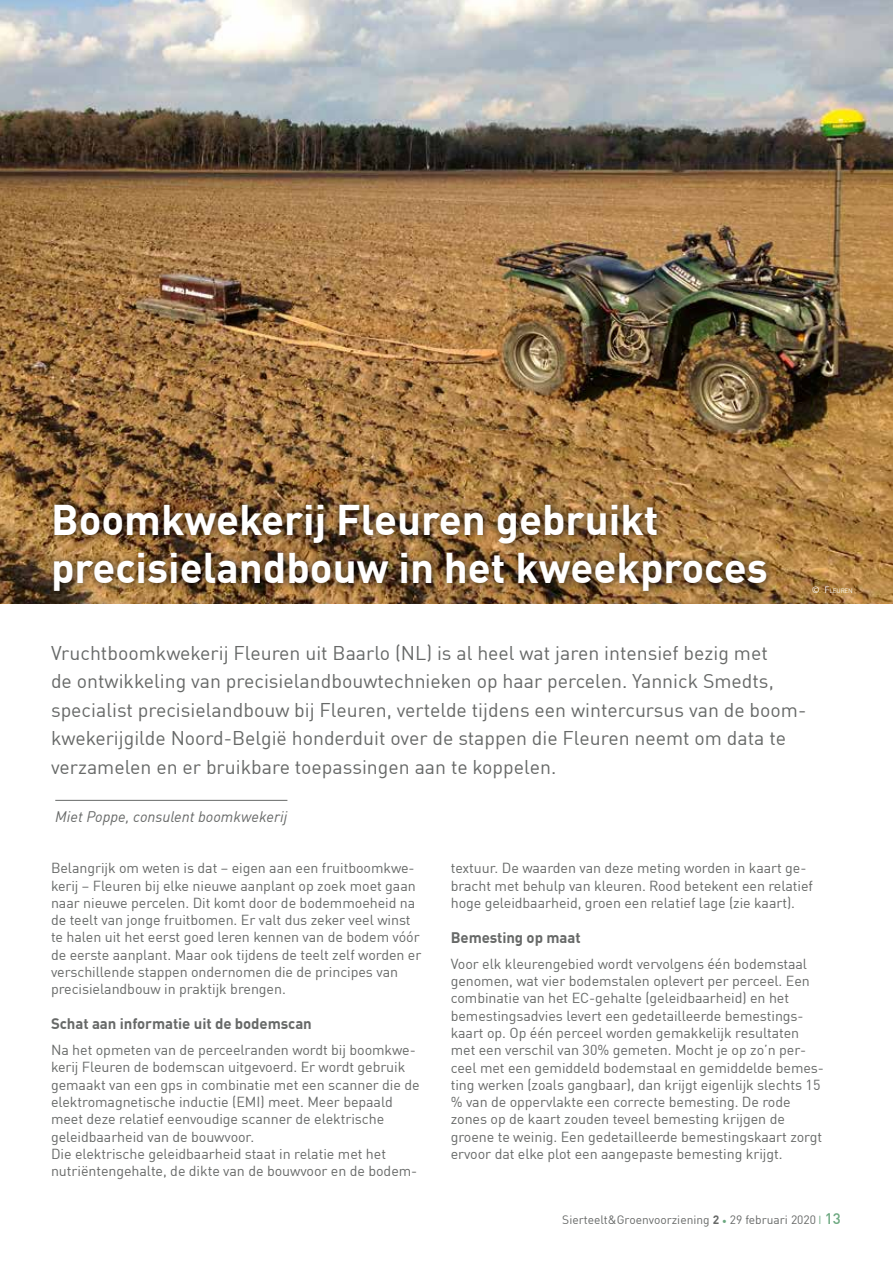
<style>
.page{position:relative;width:893px;height:1263px;background:#fff}
.page>*{position:absolute;margin:0;border:0;box-sizing:border-box;transform-origin:0 0}
.t1{font:700 42px/48px "DIN Offc Pro";color:#fff}
.t2{font:19.5px/28.5px "DIN Offc Pro";color:#676968}
.t3{font:700 15px "DIN Offc Pro";letter-spacing:-.005em;color:#676968}
.t4{font:italic 15px "DIN Offc Pro";color:#676968}
.t5{font:14.25px/17.2px "DIN Offc Pro";letter-spacing:-.005em;color:#676968}
.t6{font:12px "DIN Offc Pro";color:#676968}
.t7{font:6.3px "DIN Offc Pro";letter-spacing:-.03em;color:#fff}
.s1{font-size:9px}
.s2{font-weight:700}
.s3{font-family:"Minion Pro";color:#6ca880}
.s4{font-weight:500;font-size:15px;color:#6ca880}
</style>
<div class="page">
<hr style="left:55px;top:800px;width:232px;height:1px;background:#676968">
<img style="left:0;top:0;width:893px;height:604px">
<div style="left:47px;top:497px;width:728px;height:103px;background:#000;opacity:.75"></div>
<h1 class="t1" style="left:51px;top:490px;width:718px">Boomkwekerij Fleuren gebruikt precisielandbouw in het kweekproces</h1>
<p class="t7" style="left:812px;top:586px;width:41px"><span class="s1">© F</span>LEUREN</p>
<p class="t2" style="left:51px;top:636px;width:757px">Vruchtboomkwekerij Fleuren uit Baarlo (NL) is al heel wat jaren intensief bezig met<br>de ontwikkeling van precisielandbouwtechnieken op haar percelen. Yannick Smedts, specialist precisielandbouw bij Fleuren, vertelde tijdens een wintercursus van de boom&shy;kwekerijgilde Noord-België honderduit over de stappen die Fleuren neemt om data te verzamelen en er bruikbare toepassingen aan te koppelen.</p>
<p class="t4" style="left:55px;top:805px;width:234px">Miet Poppe, consulent boomkwekerij</p>
<p class="t5" style="left:51px;top:858px;width:372px">Belangrijk om weten is dat – eigen aan een fruitboomkwe&shy;kerij – Fleuren bij elke nieuwe aanplant op zoek moet gaan naar nieuwe percelen. Dit komt door de bodemmoeheid na de teelt van jonge fruitbomen. Er valt dus zeker veel winst te halen uit het eerst goed leren kennen van de bodem vóór de eerste aanplant. Maar ook tijdens de teelt zelf worden er verschillende stappen ondernomen die de principes van precisielandbouw in praktijk brengen.</p>
<p class="t3" style="left:51px;top:1011px;width:262px">Schat aan informatie uit de bodemscan</p>
<p class="t5" style="left:51px;top:1040px;width:370px">Na het opmeten van de perceelranden wordt bij boomkwe&shy;kerij Fleuren de bodemscan uitgevoerd. Er wordt gebruik gemaakt van een gps in combinatie met een scanner die de elektromagnetische inductie (EMI) meet. Meer bepaald meet deze relatief eenvoudige scanner de elektrische geleidbaarheid van de bouwvoor.<br>Die elektrische geleidbaarheid staat in relatie met het nutriëntengehalte, de dikte van de bouwvoor en de bodem-</p>
<p class="t5" style="left:451px;top:858px;width:364px">textuur. De waarden van deze meting worden in kaart ge&shy;bracht met behulp van kleuren. Rood betekent een relatief hoge geleidbaarheid, groen een relatief lage (zie kaart).</p>
<p class="t3" style="left:451px;top:925px;width:131px">Bemesting op maat</p>
<p class="t5" style="left:451px;top:954px;width:375px">Voor elk kleurengebied wordt vervolgens één bodemstaal genomen, wat vier bodemstalen oplevert per perceel. Een combinatie van het EC-gehalte (geleidbaarheid) en het bemestingsadvies levert een gedetailleerde bemestings&shy;kaart op. Op één perceel worden gemakkelijk resultaten met een verschil van 30% gemeten. Mocht je op zo’n per&shy;ceel met een gemiddeld bodemstaal en gemiddelde bemes&shy;ting werken (zoals gangbaar), dan krijgt eigenlijk slechts 15 % van de oppervlakte een correcte bemesting. De rode zones op de kaart zouden teveel bemesting krijgen de groene te weinig. Een gedetailleerde bemestingskaart zorgt ervoor dat elke plot een aangepaste bemesting krijgt.</p>
<p class="t6" style="left:562px;top:1210px;width:280px">Sierteelt&amp;Groenvoorziening <span class="s2">2</span> <span class="s3">•</span> 29 februari 2020 <span class="s4">13</span></p>
</div>
